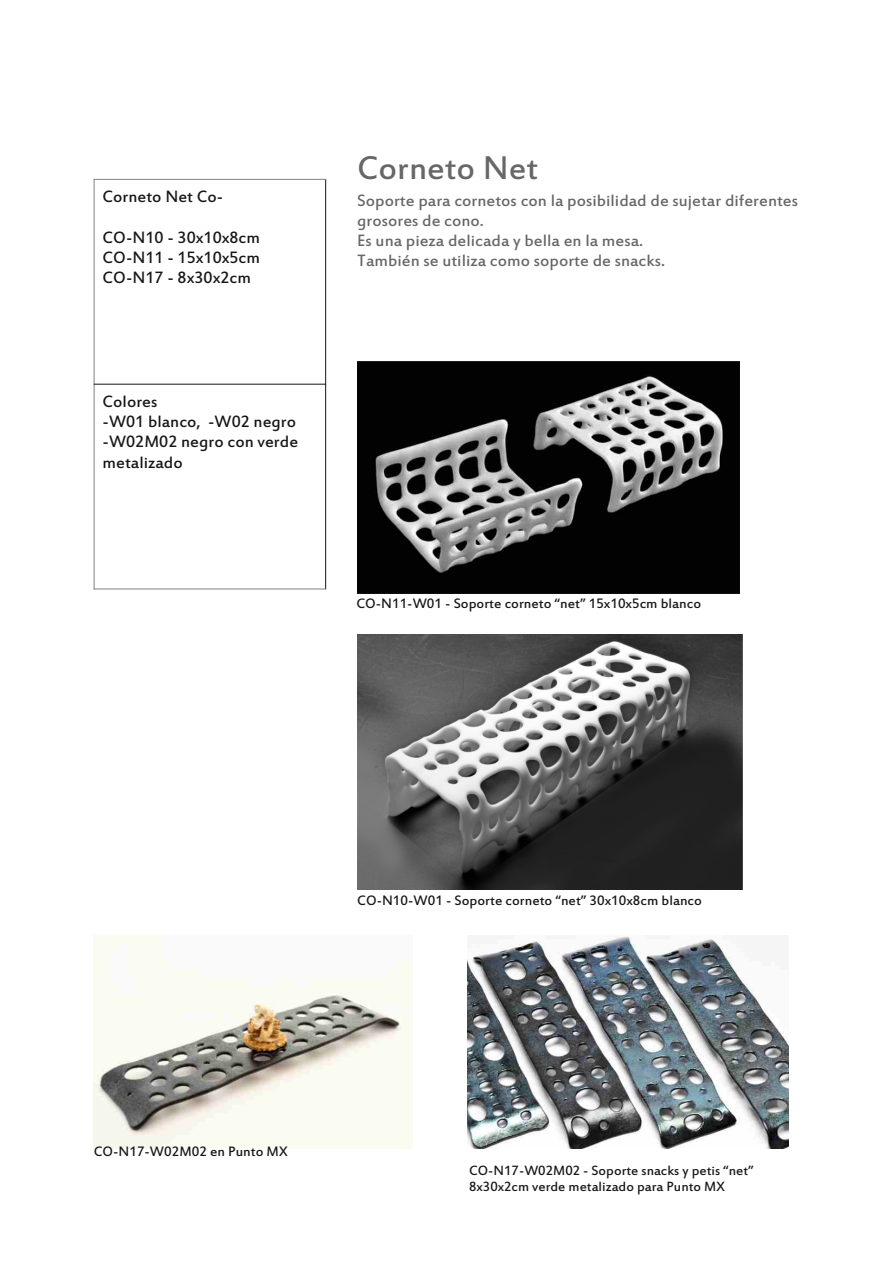
<style>
.page{position:relative;width:893px;height:1263px;background:#fff}
.page>*{position:absolute;margin:0;border:0;box-sizing:border-box;transform-origin:0 0}
.t1{font:36px "Estrangelo Edessa";color:#676767}
.t2{font:18px/20.1px "Estrangelo Edessa";color:#676767}
.t3{font:18px/20.1px "Estrangelo Edessa";color:#151616;text-align:justify}
.t4{font:15px "Estrangelo Edessa";color:#151616}
.t5{font:14.7px/16.5px "Estrangelo Edessa";color:#151616}
</style>
<div class="page">
<img style="left:357px;top:361px;width:383px;height:232px">
<img style="left:357px;top:634px;width:386px;height:255px">
<img style="left:468px;top:936px;width:321px;height:212px">
<hr style="left:94px;top:179px;width:1px;height:410px;background:#818281">
<hr style="left:325px;top:179px;width:1px;height:410px;background:#151616">
<hr style="left:94px;top:588px;width:232px;height:1px;background:#818281">
<hr style="left:94px;top:384px;width:232px;height:1px;background:#151616">
<hr style="left:94px;top:179px;width:232px;height:1px;background:#818281">
<img style="left:94px;top:936px;width:319px;height:212px">
<p class="t3" style="left:103px;top:189px;width:122px">Corneto Net Co-</p>
<p class="t3" style="left:103px;top:229px;width:159px">CO-N10 - 30x10x8cm CO-N11 - 15x10x5cm CO-N17 - 8x30x2cm</p>
<p class="t3" style="left:103px;top:393px;width:197px;text-align:left">Colores<br>-W01 blanco, -W02 negro -W02M02 negro con verde metalizado</p>
<h1 class="t1" style="left:357px;top:154px;width:182px">Corneto Net</h1>
<p class="t2" style="left:357px;top:192px;width:442px">Soporte para cornetos con la posibilidad de sujetar diferentes grosores de cono.<br>Es una pieza delicada y bella en la mesa.<br>También se utiliza como soporte de snacks.</p>
<p class="t4" style="left:356px;top:597px;width:346px">CO-N11-W01 - Soporte corneto “net” 15x10x5cm blanco</p>
<p class="t4" style="left:357px;top:895px;width:346px">CO-N10-W01 - Soporte corneto “net” 30x10x8cm blanco</p>
<p class="t4" style="left:94px;top:1146px;width:196px">CO-N17-W02M02 en Punto MX</p>
<p class="t5" style="left:469px;top:1164px;width:286px">CO-N17-W02M02 - Soporte snacks y petis “net”<br>8x30x2cm verde metalizado para Punto MX</p>
</div>
